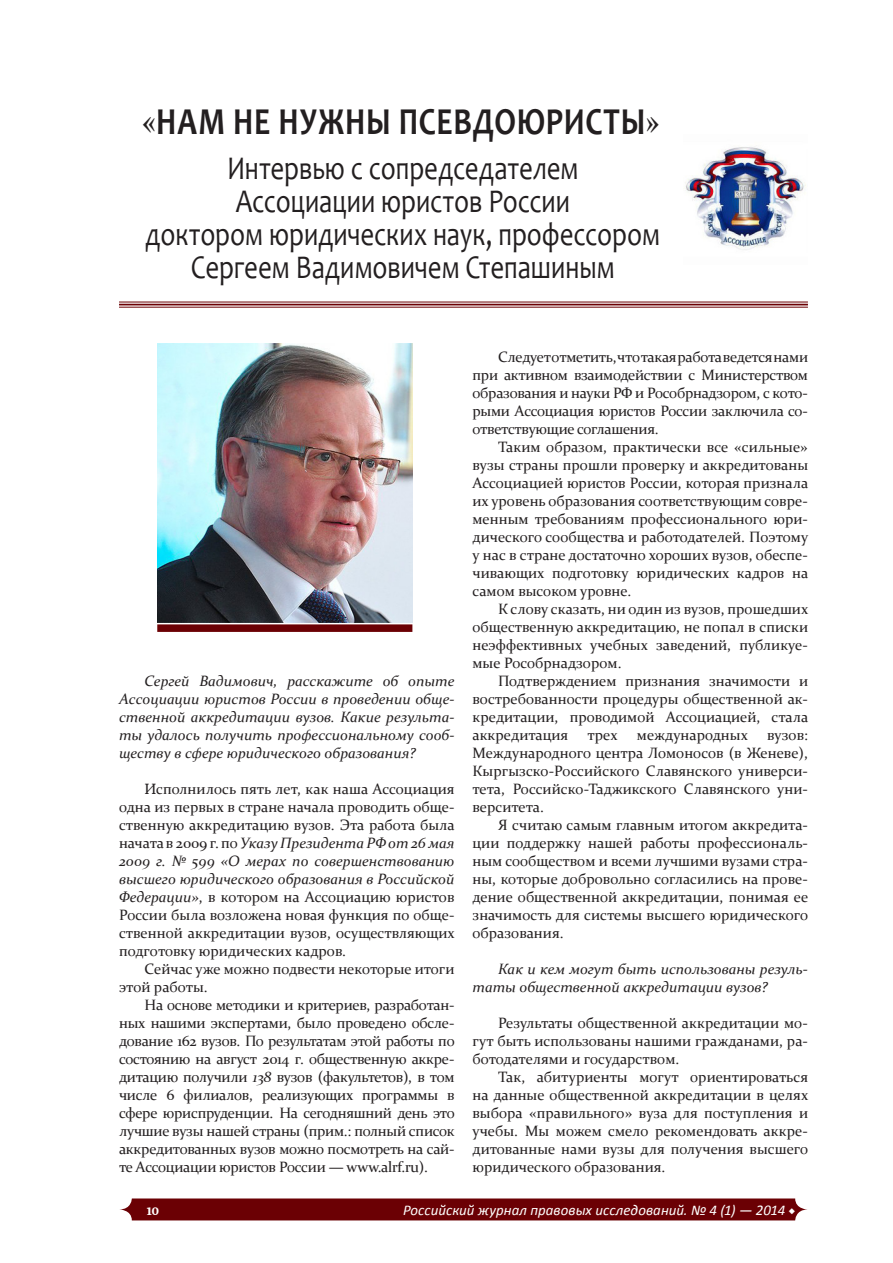
<style>
.page{position:relative;width:893px;height:1263px;background:#fff}
.page>*{position:absolute;margin:0;border:0;box-sizing:border-box;transform-origin:0 0}
.Имя_автора{font:700 38.25px "Candara";letter-spacing:.025em;color:#231f20;scale:.81 1}
.Имя_автора-2{font:33.3px/33px "Candara";letter-spacing:-.005em;color:#231f20;scale:.81 1}
.t1{font:700 16.8px "Constantia";color:#fff;scale:.8 1}
.t2{font:15px/18px "Constantia";color:#231f20;text-align:justify}
.t3{font:italic 15px/18px "Constantia";color:#231f20;text-align:justify}
.t4{font:italic 14.85px "Calibri";letter-spacing:.005em;color:#fff}
.s1{font-family:"Newton C";font-weight:400}
.s2{font-style:italic}
.s3{font-family:"Minion Pro";font-weight:700;font-style:normal}
</style>
<div class="page">
<svg style="left:120px;top:1198px;width:687px;height:22px;background:#720c10"></svg>
<hr style="left:119px;top:307px;width:689px;height:1px;background:#6b0004">
<hr style="left:119px;top:304px;width:689px;height:1px;background:#6b0004">
<hr style="left:119px;top:302px;width:689px;height:1px;background:#6b0004">
<img style="left:157px;top:343px;width:256px;height:279px">
<img style="left:685px;top:147px;width:121px;height:103px">
<div style="left:157px;top:624px;width:255px;height:8px;background:#6b0004"></div>
<p class="Имя_автора" style="left:142px;top:98px;width:641px"><span class="s1">«</span>НАМ НЕ НУЖНЫ ПСЕВДОЮРИСТЫ<span class="s1">»</span></p>
<p class="Имя_автора-2" style="left:227px;top:152px;width:435px">Интервью с сопредседателем<br>Ассоциации юристов России</p>
<p class="Имя_автора-2" style="left:146px;top:218px;width:637px;text-align:center">доктором юридических наук, профессором<br>Сергеем Вадимовичем Степашиным</p>
<p class="t3" style="left:119px;top:671px;width:337px;text-indent:26px">Сергей Вадимович, расскажите об опыте Ассоциации юристов России в проведении обще&shy;ственной аккредитации вузов. Какие результа&shy;ты удалось получить профессиональному сооб&shy;ществу в сфере юридического образования?</p>
<p class="t2" style="left:119px;top:779px;width:337px;text-indent:26px">Исполнилось пять лет, как наша Ассоциация одна из первых в стране начала проводить обще&shy;ственную аккредитацию вузов. Эта работа была начата в 2009 г. по <span class="s2">Указу Президента РФ от 26 мая 2009 г. № 599 «О мерах по совершенствованию высшего юридического образования в Российской Федерации»</span>, в котором на Ассоциацию юристов России была возложена новая функция по обще&shy;ственной аккредитации вузов, осуществляющих подготовку юридических кадров.</p>
<p class="t2" style="left:119px;top:959px;width:337px;text-indent:26px">Сейчас уже можно подвести некоторые итоги этой работы.</p>
<p class="t2" style="left:119px;top:995px;width:337px;text-indent:26px">На основе методики и критериев, разработан&shy;ных нашими экспертами, было проведено обсле&shy;дование 162 вузов. По результатам этой работы по состоянию на август 2014 г. общественную аккре&shy;дитацию получили <span class="s2">138</span> вузов (факультетов), в том числе 6 филиалов, реализующих программы в сфере юриспруденции. На сегодняшний день это лучшие вузы нашей страны (прим.: полный список аккредитованных вузов можно посмотреть на сай&shy;те Ассоциации юристов России — www.alrf.ru).</p>
<p class="t2" style="left:472px;top:347px;width:337px;text-indent:26px">Следует отметить, что такая работа ведется нами при активном взаимодействии с Министерством образования и науки РФ и Рособрнадзором, с кото&shy;рыми Ассоциация юристов России заключила со&shy;ответствующие соглашения.</p>
<p class="t2" style="left:472px;top:437px;width:337px;text-indent:26px">Таким образом, практически все «сильные» вузы страны прошли проверку и аккредитованы Ассоциацией юристов России, которая признала их уровень образования соответствующим совре&shy;менным требованиям профессионального юри&shy;дического сообщества и работодателей. Поэтому у нас в стране достаточно хороших вузов, обеспе&shy;чивающих подготовку юридических кадров на самом высоком уровне.</p>
<p class="t2" style="left:472px;top:599px;width:337px;text-indent:26px">К слову сказать, ни один из вузов, прошедших общественную аккредитацию, не попал в списки неэффективных учебных заведений, публикуе&shy;мые Рособрнадзором.</p>
<p class="t2" style="left:472px;top:671px;width:337px;text-indent:26px">Подтверждением признания значимости и востребованности процедуры общественной ак&shy;кредитации, проводимой Ассоциацией, стала аккредитация</p>
<p class="t2" style="left:472px;top:725px;width:337px;text-indent:295px">вузов:<br>Международного центра Ломоносов (в Женеве), Кыргызско-Российского Славянского универси&shy;тета, Российско-Таджикского Славянского уни&shy;верситета.</p>
<p class="t2" style="left:472px;top:815px;width:337px;text-indent:26px">Я считаю самым главным итогом аккредита&shy;ции поддержку нашей работы профессиональ&shy;ным сообществом и всеми лучшими вузами стра&shy;ны, которые добровольно согласились на прове&shy;дение общественной аккредитации, понимая ее значимость для системы высшего юридического образования.</p>
<p class="t3" style="left:472px;top:959px;width:337px;text-indent:26px">Как и кем могут быть использованы резуль&shy;таты общественной аккредитации вузов?</p>
<p class="t2" style="left:472px;top:1013px;width:337px;text-indent:26px">Результаты общественной аккредитации мо&shy;гут быть использованы нашими гражданами, ра&shy;ботодателями и государством.</p>
<p class="t2" style="left:472px;top:1067px;width:337px;text-indent:26px">Так, абитуриенты могут ориентироваться на данные общественной аккредитации в целях выбора «правильного» вуза для поступления и учебы. Мы можем смело рекомендовать аккре&shy;дитованные нами вузы для получения высшего юридического образования.</p>
<p class="t2" style="left:588px;top:725px;width:32px">трех</p>
<p class="t2" style="left:637px;top:725px;width:113px">международных</p>
<p class="t1" style="left:147px;top:1197px;width:17px">10</p>
<p class="t4" style="left:403px;top:1200px;width:394px">Российский журнал правовых исследований. № 4 (1) — 2014 <span class="s3">◆</span></p>
</div>
